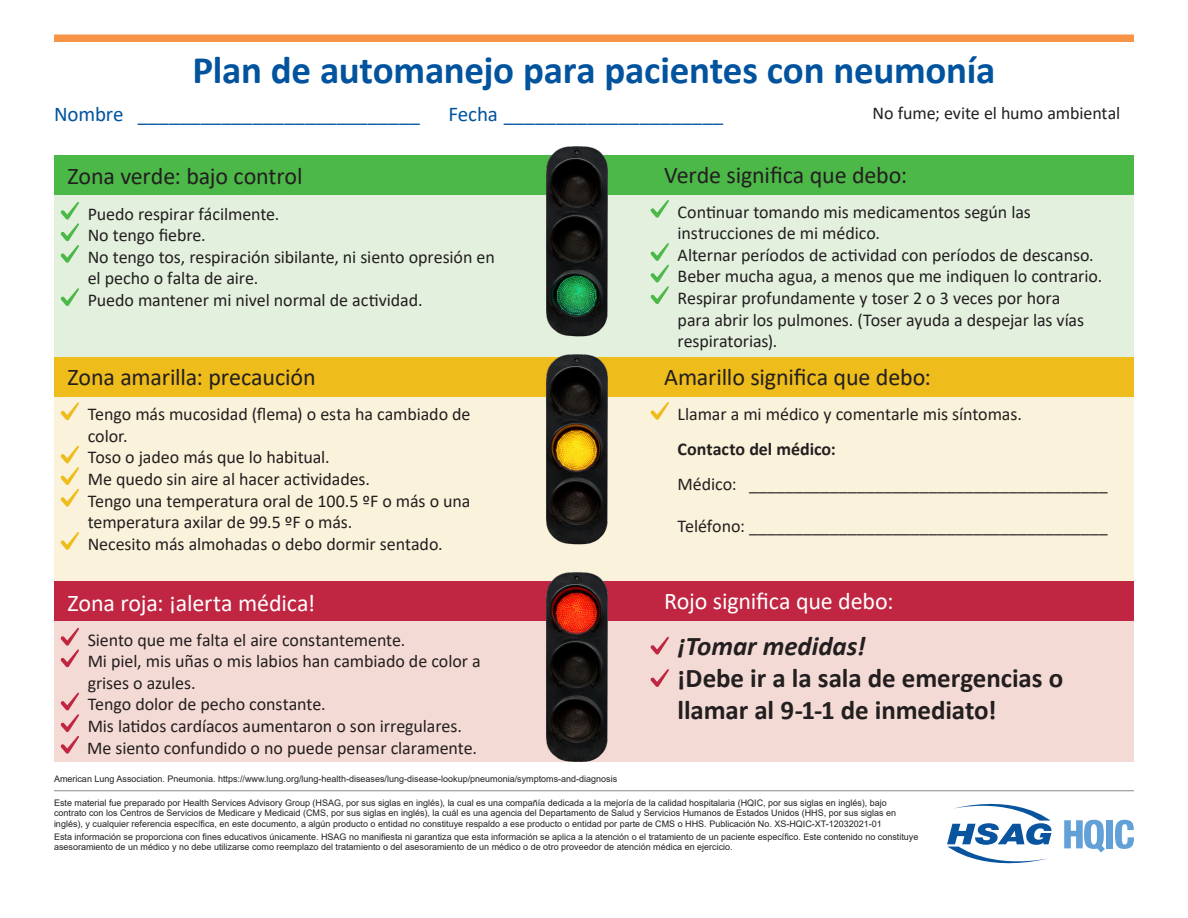
<style>
.page{position:relative;width:1188px;height:918px;background:#fff}
.page>*{position:absolute;margin:0;border:0;box-sizing:border-box;transform-origin:0 0}
.t1{font:700 39px "Calibri";letter-spacing:-.005em;color:#01539e}
.t2{font:700 27px/32.4px "Calibri";letter-spacing:-.005em;color:#231f20}
.t3{font:24px "Calibri";letter-spacing:-.005em;color:#231f20}
.t4{font:24px "Calibri";letter-spacing:-.005em;color:#fff}
.t5{font:21px "Calibri";letter-spacing:-.005em;color:#01539e}
.t6{font:18px/21.6px "Calibri";letter-spacing:-.005em;color:#231f20}
.t7{font:700 18px "Calibri";color:#231f20}
.t8{font:9px/10.5px "Arial";color:#231f20}
.s1{font-style:italic}
</style>
<div class="page">
<div style="left:54px;top:195px;width:1080px;height:180px;background:#e3f0de"></div>
<div style="left:54px;top:385px;width:1080px;height:195px;background:#fbf2db"></div>
<div style="left:54px;top:621px;width:1080px;height:140px;background:#f4dad4"></div>
<div style="left:54px;top:155px;width:1080px;height:40px;background:#4cb848"></div>
<div style="left:54px;top:357px;width:1080px;height:40px;background:#eebc1b"></div>
<div style="left:54px;top:581px;width:1080px;height:40px;background:#c02641"></div>
<hr style="left:54px;top:790px;width:1080px;height:1px;background:#939598">
<svg style="left:61px;top:201px;width:18px;height:62px"></svg>
<svg style="left:61px;top:288px;width:18px;height:18px"></svg>
<svg style="left:61px;top:402px;width:18px;height:18px"></svg>
<svg style="left:61px;top:445px;width:18px;height:62px"></svg>
<svg style="left:61px;top:532px;width:18px;height:18px"></svg>
<svg style="left:61px;top:627px;width:18px;height:40px"></svg>
<svg style="left:61px;top:692px;width:18px;height:62px"></svg>
<svg style="left:650px;top:200px;width:19px;height:18px"></svg>
<svg style="left:650px;top:243px;width:19px;height:61px"></svg>
<svg style="left:650px;top:402px;width:19px;height:18px"></svg>
<svg style="left:650px;top:636px;width:19px;height:19px"></svg>
<svg style="left:650px;top:669px;width:19px;height:18px"></svg>
<img style="left:546px;top:146px;width:61px;height:191px">
<img style="left:546px;top:354px;width:61px;height:191px">
<img style="left:546px;top:572px;width:61px;height:190px">
<div style="left:54px;top:34px;width:1080px;height:8px;background:#f79447"></div>
<svg style="left:947px;top:804px;width:105px;height:59px"></svg>
<svg style="left:1064px;top:820px;width:41px;height:32px"></svg>
<div style="left:1106px;top:820px;width:7px;height:28px;background:#61a1d7"></div>
<svg style="left:1115px;top:820px;width:19px;height:29px"></svg>
<h1 class="t1" style="left:193px;top:43px;width:804px">Plan de automanejo para pacientes con neumonía</h1>
<p class="t5" style="left:54px;top:99px;width:368px">Nombre ___________________________</p>
<p class="t5" style="left:448px;top:99px;width:276px">Fecha _____________________</p>
<p class="t6" style="left:873px;top:102px;width:249px">No fume; evite el humo ambiental</p>
<h2 class="t3" style="left:68px;top:160px;width:237px">Zona verde: bajo control</h2>
<p class="t6" style="left:88px;top:202px;width:409px">Puedo respirar fácilmente.<br>No tengo fiebre.<br>No tengo tos, respiración sibilante, ni siento opresión en el pecho o falta de aire.<br>Puedo mantener mi nivel normal de actividad.</p>
<h2 class="t3" style="left:68px;top:360px;width:250px">Zona amarilla: precaución</h2>
<p class="t6" style="left:88px;top:403px;width:384px">Tengo más mucosidad (flema) o esta ha cambiado de color.<br>Toso o jadeo más que lo habitual.<br>Me quedo sin aire al hacer actividades.<br>Tengo una temperatura oral de 100.5 ºF o más o una temperatura axilar de 99.5 ºF o más.<br>Necesito más almohadas o debo dormir sentado.</p>
<h2 class="t4" style="left:68px;top:586px;width:249px">Zona roja: ¡alerta médica!</h2>
<p class="t6" style="left:87px;top:628px;width:395px">Siento que me falta el aire constantemente.<br>Mi piel, mis uñas o mis labios han cambiado de color a grises o azules.<br>Tengo dolor de pecho constante.<br>Mis latidos cardíacos aumentaron o son irregulares.<br>Me siento confundido o no puede pensar claramente.</p>
<h2 class="t3" style="left:664px;top:158px;width:245px">Verde significa que debo:</h2>
<p class="t6" style="left:678px;top:200px;width:426px">Continuar tomando mis medicamentos según las instrucciones de mi médico.<br>Alternar períodos de actividad con períodos de descanso.<br>Beber mucha agua, a menos que me indiquen lo contrario.<br>Respirar profundamente y toser 2 o 3 veces por hora<br>para abrir los pulmones. (Toser ayuda a despejar las vías respiratorias).</p>
<h2 class="t3" style="left:664px;top:360px;width:268px">Amarillo significa que debo:</h2>
<p class="t6" style="left:678px;top:403px;width:346px">Llamar a mi médico y comentarle mis síntomas.</p>
<p class="t7" style="left:678px;top:436px;width:160px">Contacto del médico:</p>
<p class="t6" style="left:678px;top:473px;width:60px">Médico:</p>
<p class="t6" style="left:749px;top:473px;width:360px">________________________________________</p>
<p class="t6" style="left:678px;top:515px;width:432px">Teléfono: ________________________________________</p>
<h2 class="t4" style="left:664px;top:584px;width:231px">Rojo significa que debo:</h2>
<p class="t2" style="left:678px;top:629px;width:387px"><span class="s1">¡Tomar medidas!<br></span>¡Debe ir a la sala de emergencias o llamar al 9-1-1 de inmediato!</p>
<p class="t8" style="left:54px;top:773px;width:565px">American Lung Association. Pneumonia. https://www.lung.org/lung-health-diseases/lung-disease-lookup/pneumonia/symptoms-and-diagnosis</p>
<p class="t8" style="left:54px;top:797px;width:844px">Este material fue preparado por Health Services Advisory Group (HSAG, por sus siglas en inglés), la cual es una compañía dedicada a la mejoría de la calidad hospitalaria (HQIC, por sus siglas en inglés), bajo contrato con los Centros de Servicios de Medicare y Medicaid (CMS, por sus siglas en inglés), la cuál es una agencia del Departamento de Salud y Servicios Humanos de Estados Unidos (HHS, por sus siglas en inglés), y cualquier referencia específica, en este documento, a algún producto o entidad no constituye respaldo a ese producto o entidad por parte de CMS o HHS. Publicación No. XS-HQIC-XT-12032021-01</p>
<p class="t8" style="left:54px;top:831px;width:866px">Esta información se proporciona con fines educativos únicamente. HSAG no manifiesta ni garantiza que esta información se aplica a la atención o el tratamiento de un paciente específico. Este contenido no constituye asesoramiento de un médico y no debe utilizarse como reemplazo del tratamiento o del asesoramiento de un médico o de otro proveedor de atención médica en ejercicio.</p>
</div>
